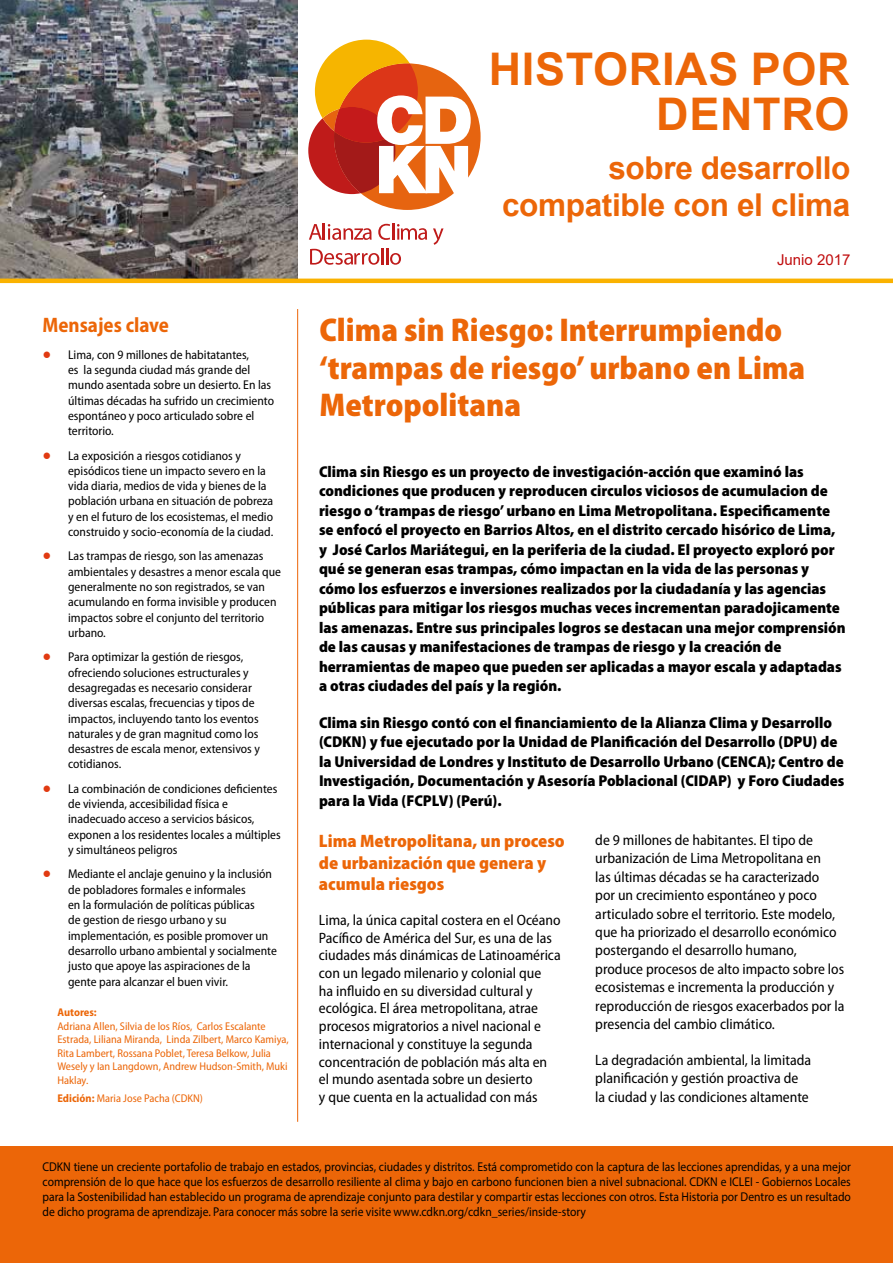
<style>
.page{position:relative;width:893px;height:1263px;background:#fff}
.page>*{position:absolute;margin:0;border:0;box-sizing:border-box;transform-origin:0 0}
.t1{font:700 45px/45px "Arial";letter-spacing:.015em;color:#ec6608;text-align:right}
.t2{font:900 semi-condensed 33px/37.5px "Myriad Pro";color:#ec6608}
.t3{font:700 31.5px/37.2px "Arial";letter-spacing:-.01em;color:#ec6608;text-align:right}
.t4{font:700 semi-condensed 21px "Myriad Pro";color:#ec6608}
.t5{font:900 semi-condensed 18px/21.6px "Myriad Pro";color:#ec6608}
.t6{font:900 semi-condensed 15.75px/19.5px "Myriad Pro";color:#000}
.t7{font:semi-condensed 15px/18.5px "Myriad Pro";color:#000}
.t8{font:15px "Arial";color:#c00d0e}
.t9{font:semi-condensed 12.75px/15.3px "Myriad Pro";color:#000}
.t10{font:12.75px/15.3px "Myriad Pro";color:#000;text-align:justify;scale:.91 1}
.t11{font:semi-condensed 11.25px/13.5px "Myriad Pro";color:#ec6608}
.t12{font:700 semi-condensed 11.25px "Myriad Pro";letter-spacing:-.005em;color:#ec6608}
.s1{font-family:"Arial";font-stretch:normal;font-size:15px;color:#e13a11}
.s2{font-weight:700}
</style>
<div class="page">
<img style="left:0;top:0;width:298px;height:279px">
<hr style="left:0;top:279px;width:893px;height:4px;background:#fab200">
<div style="left:0;top:1146px;width:893px;height:117px;background:#ec6608"></div>
<hr style="left:297px;top:309px;width:1px;height:813px;background:#ec6608">
<div style="left:334px;top:63px;width:147px;height:147px;background:#e66410;border-radius:50%"></div>
<svg style="left:308px;top:40px;width:163px;height:154px"></svg>
<svg style="left:309px;top:223px;width:63px;height:17px"></svg>
<svg style="left:378px;top:223px;width:49px;height:17px"></svg>
<svg style="left:433px;top:228px;width:10px;height:17px"></svg>
<svg style="left:310px;top:248px;width:91px;height:17px"></svg>
<h1 class="t1" style="left:489px;top:47px;width:362px">HISTORIAS POR<br>DENTRO</h1>
<h3 class="t3" style="left:502px;top:150px;width:350px">sobre desarrollo compatible con el clima</h3>
<h3 class="t4" style="left:43px;top:313px;width:128px">Mensajes clave</h3>
<p class="t9" style="left:68px;top:347px;width:207px;text-indent:-26px"><span class="s1">●</span> Lima, con 9 millones de habitatantes,<br>es la segunda ciudad más grande del mundo asentada sobre un desierto. En las últimas décadas ha sufrido un crecimiento espontáneo y poco articulado sobre el territorio.</p>
<p class="t9" style="left:68px;top:448px;width:207px;text-indent:-26px"><span class="s1">●</span> La exposición a riesgos cotidianos y episódicos tiene un impacto severo en la vida diaria, medios de vida y bienes de la población urbana en situación de pobreza y en el futuro de los ecosistemas, el medio construido y socio-economía de la ciudad.</p>
<p class="t9" style="left:68px;top:549px;width:214px;text-indent:-26px"><span class="s1">●</span> Las trampas de riesgo, son las amenazas ambientales y desastres a menor escala que generalmente no son registrados, se van acumulando en forma invisible y producen impactos sobre el conjunto del territorio urbano.</p>
<p class="t9" style="left:68px;top:650px;width:193px;text-indent:-26px"><span class="s1">●</span> Para optimizar la gestión de riesgos, ofreciendo soluciones estructurales y desagregadas es necesario considerar diversas escalas, frecuencias y tipos de impactos, incluyendo tanto los eventos naturales y de gran magnitud como los desastres de escala menor, extensivos y cotidianos.</p>
<p class="t9" style="left:68px;top:781px;width:214px;text-indent:-26px"><span class="s1">●</span> La combinación de condiciones deficientes de vivienda, accesibilidad física e inadecuado acceso a servicios básicos, exponen a los residentes locales a múltiples y simultáneos peligros</p>
<p class="t9" style="left:68px;top:867px;width:210px;text-indent:-26px"><span class="s1">●</span> Mediante el anclaje genuino y la inclusión de pobladores formales e informales<br>en la formulación de políticas públicas<br>de gestion de riesgo urbano y su implementación, es posible promover un desarrollo urbano ambiental y socialmente justo que apoye las aspiraciones de la gente para alcanzar el buen vivir.</p>
<p class="t12" style="left:57px;top:1006px;width:41px">Autores:</p>
<p class="t11" style="left:57px;top:1019px;width:233px">Adriana Allen, Silvia de los Ríos, Carlos Escalante Estrada, Liliana Miranda, Linda Zilbert, Marco Kamiya, Rita Lambert, Rossana Poblet, Teresa Belkow, Julia Wesely y Ian Langdown, Andrew Hudson-Smith, Muki Haklay.</p>
<p class="t11" style="left:57px;top:1091px;width:147px"><span class="s2">Edición:</span> Maria Jose Pacha (CDKN)</p>
<p class="t8" style="left:777px;top:249px;width:75px">Junio 2017</p>
<h2 class="t2" style="left:319px;top:312px;width:487px">Clima sin Riesgo: Interrumpiendo ‘trampas de riesgo’ urbano en Lima<br>Metropolitana</h2>
<p class="t6" style="left:319px;top:462px;width:528px">Clima sin Riesgo es un proyecto de investigación-acción que examinó las condiciones que producen y reproducen circulos viciosos de acumulacion de riesgo o ‘trampas de riesgo’ urbano en Lima Metropolitana. Especificamente se enfocó el proyecto en Barrios Altos, en el distrito cercado hisórico de Lima, y José Carlos Mariátegui, en la periferia de la ciudad. El proyecto exploró por qué se generan esas trampas, cómo impactan en la vida de las personas y cómo los esfuerzos e inversiones realizados por la ciudadanía y las agencias públicas para mitigar los riesgos muchas veces incrementan paradojicamente las amenazas. Entre sus principales logros se destacan una mejor comprensión de las causas y manifestaciones de trampas de riesgo y la creación de herramientas de mapeo que pueden ser aplicadas a mayor escala y adaptadas a otras ciudades del país y la región.</p>
<p class="t6" style="left:319px;top:713px;width:527px">Clima sin Riesgo contó con el financiamiento de la Alianza Clima y Desarrollo (CDKN) y fue ejecutado por la Unidad de Planificación del Desarrollo (DPU) de la Universidad de Londres y Instituto de Desarrollo Urbano (CENCA); Centro de Investigación, Documentación y Asesoría Poblacional (CIDAP) y Foro Ciudades para la Vida (FCPLV) (Perú).</p>
<h3 class="t5" style="left:319px;top:830px;width:247px">Lima Metropolitana, un proceso de urbanización que genera y acumula riesgos</h3>
<p class="t7" style="left:319px;top:911px;width:243px;line-height:17.7px">Lima, la única capital costera en el Océano Pacífico de América del Sur, es una de las ciudades más dinámicas de Latinoamérica con un legado milenario y colonial que<br>ha influido en su diversidad cultural y ecológica. El área metropolitana, atrae procesos migratorios a nivel nacional e internacional y constituye la segunda concentración de población más alta en el mundo asentada sobre un desierto<br>y que cuenta en la actualidad con más</p>
<p class="t7" style="left:595px;top:831px;width:251px">de 9 millones de habitantes. El tipo de urbanización de Lima Metropolitana en<br>las últimas décadas se ha caracterizado<br>por un crecimiento espontáneo y poco articulado sobre el territorio. Este modelo, que ha priorizado el desarrollo económico postergando el desarrollo humano, produce procesos de alto impacto sobre los ecosistemas e incrementa la producción y reproducción de riesgos exacerbados por la presencia del cambio climático.</p>
<p class="t7" style="left:595px;top:1051px;width:217px">La degradación ambiental, la limitada planificación y gestión proactiva de la ciudad y las condiciones altamente</p>
<p class="t10" style="left:43px;top:1158px;width:890px">CDKN tiene un creciente portafolio de trabajo en estados, provincias, ciudades y distritos. Está comprometido con la captura de las lecciones aprendidas, y a una mejor comprensión de lo que hace que los esfuerzos de desarrollo resiliente al clima y bajo en carbono funcionen bien a nivel subnacional. CDKN e ICLEI - Gobiernos Locales para la Sostenibilidad han establecido un programa de aprendizaje conjunto para destilar y compartir estas lecciones con otros. Esta Historia por Dentro es un resultado de dicho programa de aprendizaje. Para conocer más sobre la serie visite www.cdkn.org/cdkn_series/inside-story</p>
</div>
